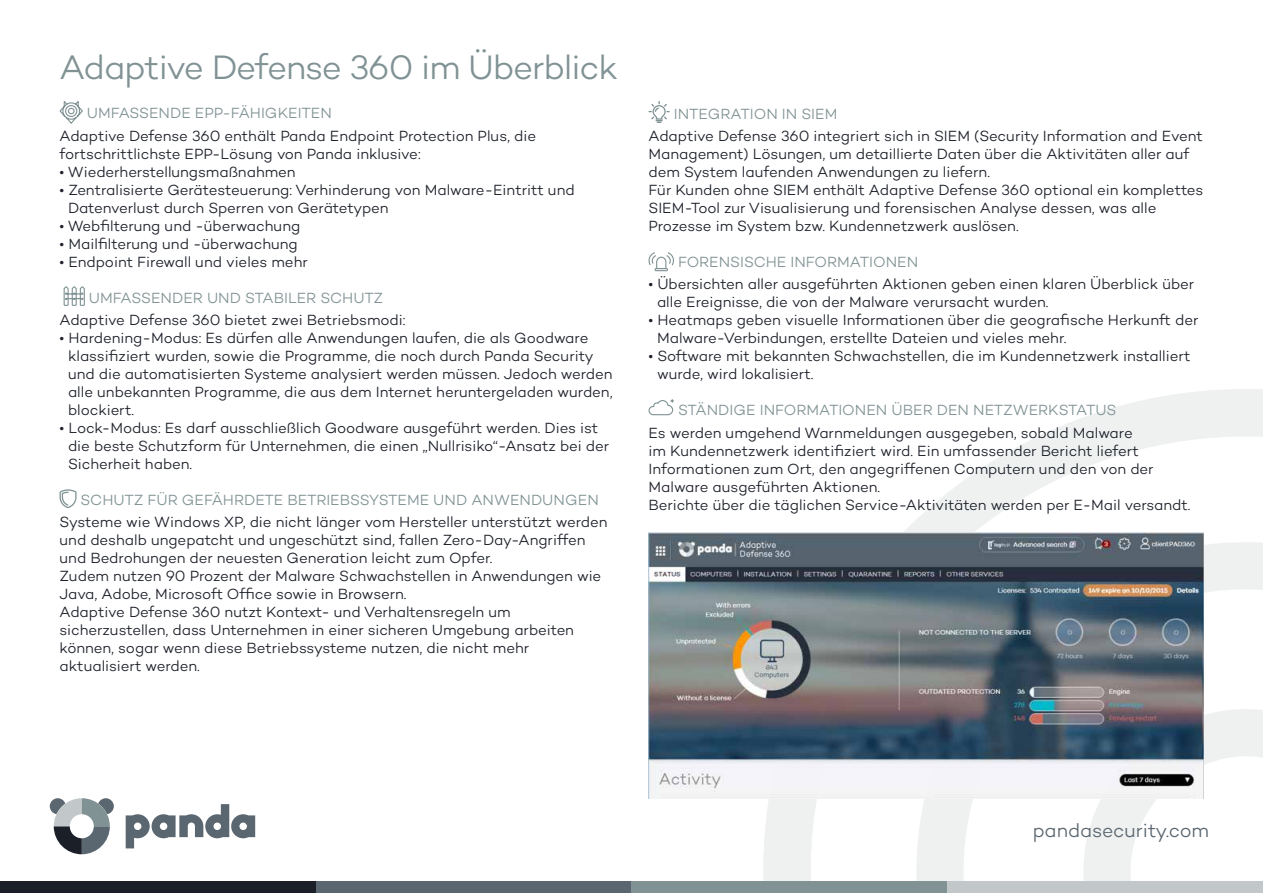
<style>
.page{position:relative;width:1263px;height:893px;background:#fff}
.page>*{position:absolute;margin:0;border:0;box-sizing:border-box;transform-origin:0 0}
.t1{font:300 34.5px "Campton";letter-spacing:-.03em;color:#809294}
.t2{font:300 19.5px "Campton";color:#5b6770}
.t3{font:300 15px/18px "Campton";letter-spacing:-.005em;color:#1b1f28}
.t4{font:300 15px "Campton";color:#809294}
</style>
<div class="page">
<svg style="left:50px;top:798px;width:64px;height:56px"></svg>
<svg style="left:126px;top:804px;width:129px;height:44px"></svg>
<svg style="left:763px;top:389px;width:500px;height:492px"></svg>
<svg style="left:916px;top:540px;width:347px;height:341px"></svg>
<svg style="left:1083px;top:709px;width:180px;height:172px"></svg>
<svg style="left:59px;top:101px;width:24px;height:23px"></svg>
<svg style="left:63px;top:286px;width:22px;height:20px"></svg>
<svg style="left:60px;top:489px;width:17px;height:19px"></svg>
<svg style="left:648px;top:101px;width:22px;height:22px"></svg>
<svg style="left:649px;top:252px;width:25px;height:20px"></svg>
<svg style="left:648px;top:399px;width:26px;height:17px"></svg>
<div style="left:0;top:881px;width:316px;height:12px;background:#1b1f28"></div>
<div style="left:316px;top:881px;width:315px;height:12px;background:#5b6770"></div>
<div style="left:631px;top:881px;width:316px;height:12px;background:#809294"></div>
<div style="left:947px;top:881px;width:316px;height:12px;background:#c2c8ca"></div>
<img style="left:648px;top:532px;width:555px;height:266px">
<h1 class="t1" style="left:60px;top:45px;width:560px">Adaptive Defense 360 im Überblick</h1>
<p class="t4" style="left:87px;top:104px;width:246px">UMFASSENDE EPP-FÄHIGKEITEN</p>
<p class="t3" style="left:60px;top:126px;width:478px">Adaptive Defense 360 enthält Panda Endpoint Protection Plus, die fortschrittlichste EPP-Lösung von Panda inklusive:</p>
<p class="t3" style="left:60px;top:162px;width:238px">• Wiederherstellungsmaßnahmen</p>
<p class="t3" style="left:68px;top:180px;width:508px;text-indent:-9px">• Zentralisierte Gerätesteuerung: Verhinderung von Malware-Eintritt und<br>Datenverlust durch Sperren von Gerätetypen</p>
<p class="t3" style="left:60px;top:216px;width:242px">• Webfilterung und -überwachung</p>
<p class="t3" style="left:60px;top:234px;width:240px">• Mailfilterung und -überwachung</p>
<p class="t3" style="left:60px;top:252px;width:250px">• Endpoint Firewall und vieles mehr</p>
<p class="t4" style="left:89px;top:288px;width:296px">UMFASSENDER UND STABILER SCHUTZ</p>
<p class="t3" style="left:60px;top:311px;width:347px">Adaptive Defense 360 bietet zwei Betriebsmodi:</p>
<p class="t3" style="left:68px;top:329px;width:546px;text-indent:-9px">• Hardening-Modus: Es dürfen alle Anwendungen laufen, die als Goodware klassifiziert wurden, sowie die Programme, die noch durch Panda Security und die automatisierten Systeme analysiert werden müssen. Jedoch werden alle unbekannten Programme, die aus dem Internet heruntergeladen wurden, blockiert.</p>
<p class="t3" style="left:68px;top:419px;width:543px;text-indent:-9px">• Lock-Modus: Es darf ausschließlich Goodware ausgeführt werden. Dies ist die beste Schutzform für Unternehmen, die einen „Nullrisiko“-Ansatz bei der<br>Sicherheit haben.</p>
<p class="t4" style="left:81px;top:491px;width:520px">SCHUTZ FÜR GEFÄHRDETE BETRIEBSSYSTEME UND ANWENDUNGEN</p>
<p class="t3" style="left:60px;top:513px;width:549px">Systeme wie Windows XP, die nicht länger vom Hersteller unterstützt werden und deshalb ungepatcht und ungeschützt sind, fallen Zero-Day-Angriffen und Bedrohungen der neuesten Generation leicht zum Opfer.<br>Zudem nutzen 90 Prozent der Malware Schwachstellen in Anwendungen wie Java, Adobe, Microsoft Office sowie in Browsern.<br>Adaptive Defense 360 nutzt Kontext- und Verhaltensregeln um sicherzustellen, dass Unternehmen in einer sicheren Umgebung arbeiten können, sogar wenn diese Betriebssysteme nutzen, die nicht mehr aktualisiert werden.</p>
<p class="t4" style="left:674px;top:104px;width:165px">INTEGRATION IN SIEM</p>
<p class="t3" style="left:648px;top:127px;width:556px">Adaptive Defense 360 integriert sich in SIEM (Security Information and Event Management) Lösungen, um detaillierte Daten über die Aktivitäten aller auf dem System laufenden Anwendungen zu liefern.<br>Für Kunden ohne SIEM enthält Adaptive Defense 360 optional ein komplettes SIEM-Tool zur Visualisierung und forensischen Analyse dessen, was alle Prozesse im System bzw. Kundennetzwerk auslösen.</p>
<p class="t4" style="left:678px;top:253px;width:242px">FORENSISCHE INFORMATIONEN</p>
<p class="t3" style="left:657px;top:275px;width:539px;text-indent:-9px">• Übersichten aller ausgeführten Aktionen geben einen klaren Überblick über alle Ereignisse, die von der Malware verursacht wurden.</p>
<p class="t3" style="left:657px;top:311px;width:543px;text-indent:-9px">• Heatmaps geben visuelle Informationen über die geografische Herkunft der<br>Malware-Verbindungen, erstellte Dateien und vieles mehr.</p>
<p class="t3" style="left:657px;top:347px;width:535px;text-indent:-9px">• Software mit bekannten Schwachstellen, die im Kundennetzwerk installiert wurde, wird lokalisiert.</p>
<p class="t4" style="left:678px;top:401px;width:440px">STÄNDIGE INFORMATIONEN ÜBER DEN NETZWERKSTATUS</p>
<p class="t3" style="left:648px;top:423px;width:543px">Es werden umgehend Warnmeldungen ausgegeben, sobald Malware<br>im Kundennetzwerk identifiziert wird. Ein umfassender Bericht liefert Informationen zum Ort, den angegriffenen Computern und den von der Malware ausgeführten Aktionen.<br>Berichte über die täglichen Service-Aktivitäten werden per E-Mail versandt.</p>
<h2 class="t2" style="left:1033px;top:819px;width:178px">pandasecurity.com</h2>
</div>
